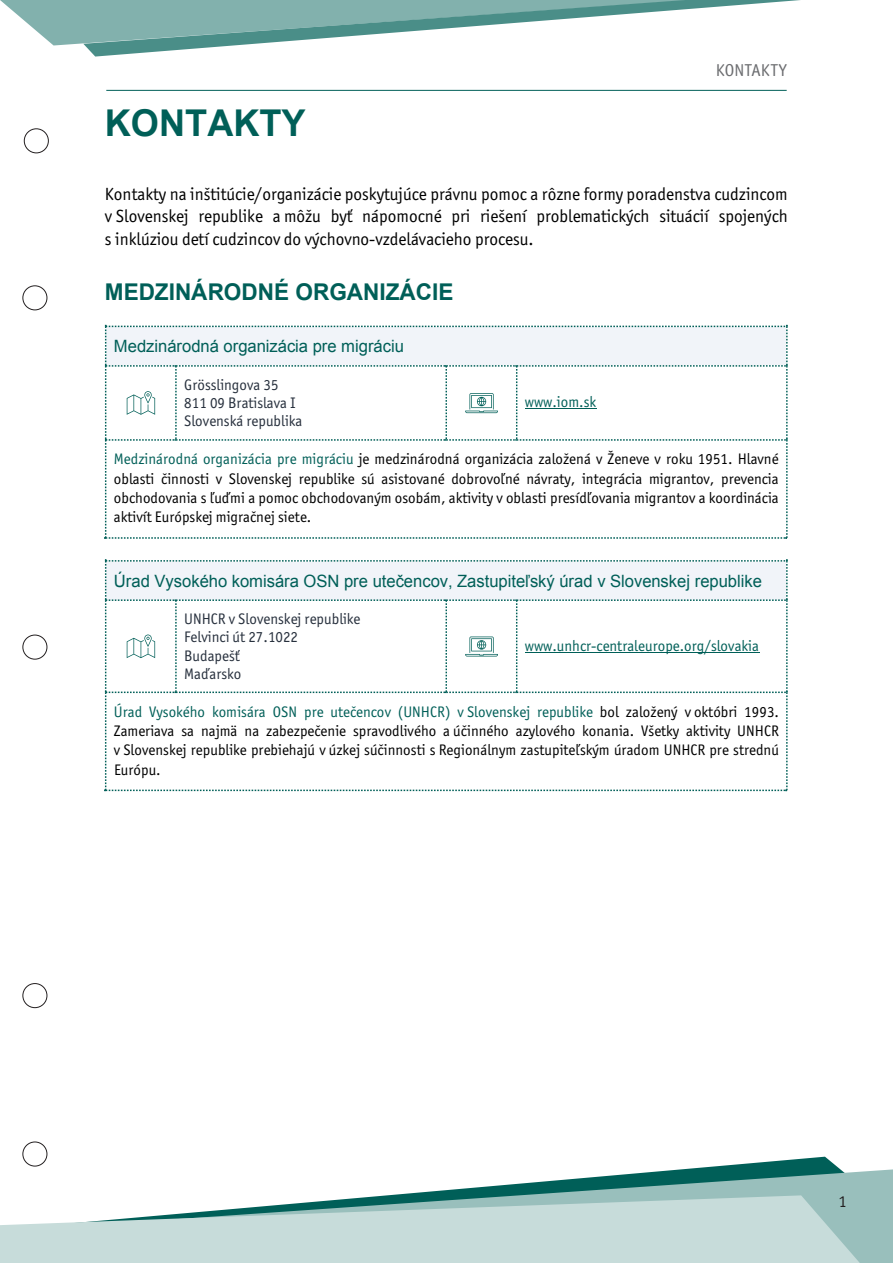
<style>
.page{position:relative;width:893px;height:1263px;background:#fff}
.page>*{position:absolute;margin:0;border:0;box-sizing:border-box;transform-origin:0 0}
.t1{font:700 36.9px "Arial";color:#005f58}
.t2{font:700 23.1px "Arial";color:#005f58}
.t3{font:17.7px/22.4px "Officina Sans Itc TOT";color:#000;text-align:justify}
.t4{font:17.25px "Officina Sans Itc TOT";letter-spacing:.015em;color:#6c6d70}
.t5{font:16.95px "Arial";color:#005f58}
.t6{font:16.5px "Officina Sans Itc TOT";color:#231f20}
.t7{font:15.3px/19.5px "Officina Sans Itc TOT";letter-spacing:.005em;color:#000;text-align:justify}
.t8{font:15.3px/18.1px "Officina Sans Itc TOT";color:#27303d}
.t9{font:15.3px "Officina Sans Itc TOT";letter-spacing:.005em;color:#005f58}
.s1{color:#005f58}
</style>
<div class="page">
<svg style="left:38px;top:1157px;width:802px;height:12px"></svg>
<div style="left:24px;top:129px;width:25px;height:24px;border:1px solid #231f20;border-radius:50%"></div>
<div style="left:23px;top:286px;width:24px;height:24px;border:1px solid #231f20;border-radius:50%"></div>
<div style="left:23px;top:635px;width:24px;height:24px;border:1px solid #231f20;border-radius:50%"></div>
<div style="left:23px;top:983px;width:24px;height:25px;border:1px solid #231f20;border-radius:50%"></div>
<div style="left:23px;top:1142px;width:24px;height:24px;border:1px solid #231f20;border-radius:50%"></div>
<svg style="left:0;top:0;width:800px;height:57px"></svg>
<svg style="left:392px;top:1169px;width:501px;height:94px"></svg>
<svg style="left:0;top:1195px;width:860px;height:68px;background:#c1d8d6"></svg>
<hr style="left:106px;top:90px;width:681px;height:1px;background:#005f58">
<svg style="left:105px;top:326px;width:683px;height:213px"></svg>
<svg style="left:105px;top:560px;width:683px;height:231px"></svg>
<p class="t1" style="left:105px;top:98px;width:202px">KONTAKTY</p>
<p class="t4" style="left:716px;top:60px;width:72px">KONTAKTY</p>
<p class="t3" style="left:105px;top:183px;width:684px">Kontakty na inštitúcie/organizácie poskytujúce právnu pomoc a rôzne formy poradenstva cudzincom v Slovenskej republike a môžu byť nápomocné pri riešení problematických situácií spojených s inklúziou detí cudzincov do výchovno-vzdelávacieho procesu.</p>
<p class="t2" style="left:105px;top:277px;width:350px">MEDZINÁRODNÉ ORGANIZÁCIE</p>
<p class="t5" style="left:114px;top:335px;width:291px">Medzinárodná organizácia pre migráciu</p>
<p class="t8" style="left:184px;top:376px;width:120px">Grösslingova 35<br>811 09 Bratislava I<br>Slovenská republika</p>
<p class="t9" style="left:525px;top:393px;width:73px">www.iom.sk</p>
<p class="t7" style="left:114px;top:449px;width:666px"><span class="s1">Medzinárodná organizácia pre migráciu</span> je medzinárodná organizácia založená v Ženeve v roku 1951. Hlavné oblasti činnosti v Slovenskej republike sú asistované dobrovoľné návraty, integrácia migrantov, prevencia obchodovania s ľuďmi a pomoc obchodovaným osobám, aktivity v oblasti presídľovania migrantov a koordinácia aktivít Európskej migračnej siete.</p>
<p class="t5" style="left:114px;top:570px;width:649px">Úrad Vysokého komisára OSN pre utečencov, Zastupiteľský úrad v Slovenskej republike</p>
<p class="t8" style="left:184px;top:610px;width:178px">UNHCR v Slovenskej republike<br>Felvinci út 27.1022<br>Budapešť<br>Maďarsko</p>
<p class="t9" style="left:525px;top:637px;width:236px">www.unhcr-centraleurope.org/slovakia</p>
<p class="t7" style="left:114px;top:702px;width:666px"><span class="s1">Úrad Vysokého komisára OSN pre utečencov (UNHCR) v Slovenskej republike</span> bol založený v októbri 1993.<br>Zameriava sa najmä na zabezpečenie spravodlivého a účinného azylového konania. Všetky aktivity UNHCR v Slovenskej republike prebiehajú v úzkej súčinnosti s Regionálnym zastupiteľským úradom UNHCR pre strednú Európu.</p>
<p class="t6" style="left:838px;top:1192px;width:10px">1</p>
</div>
